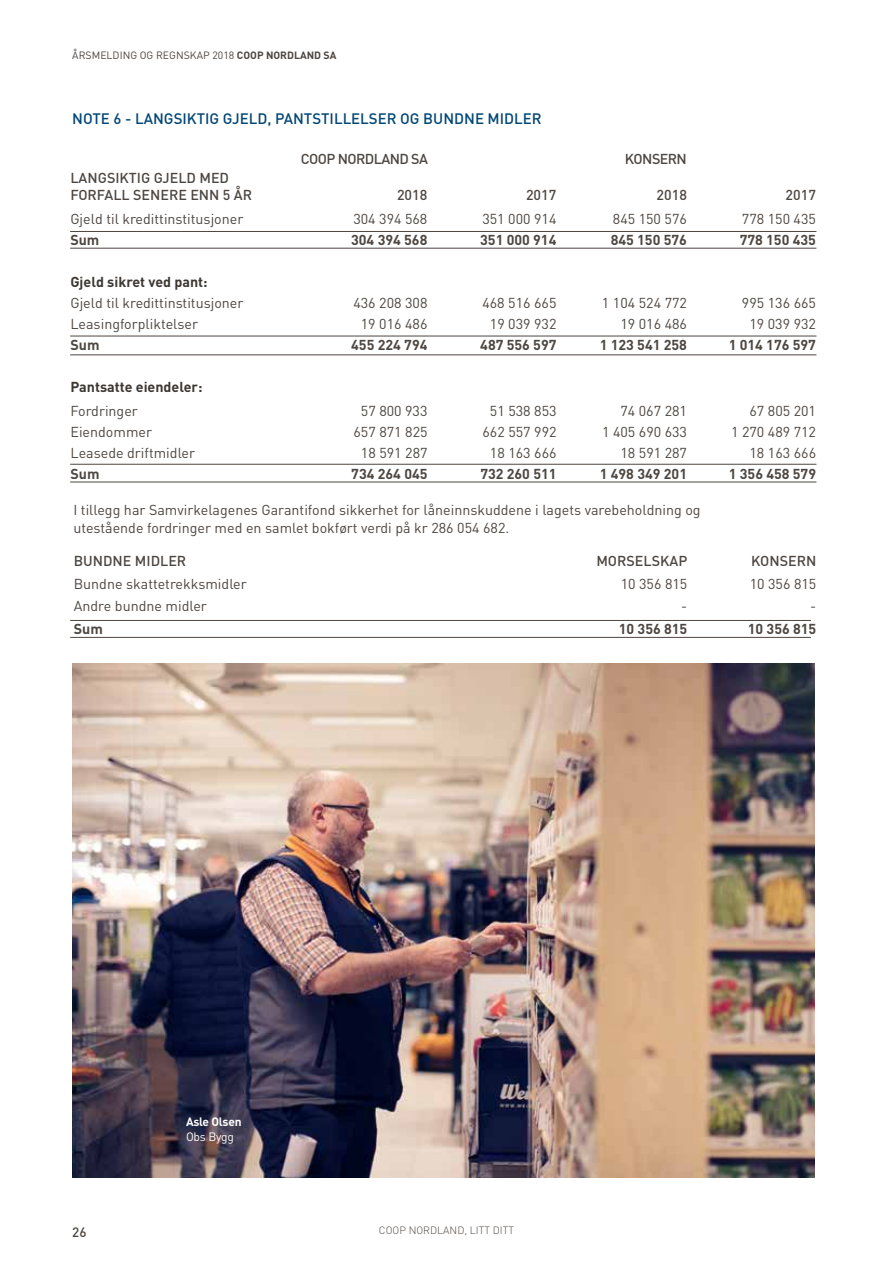
<style>
.page{position:relative;width:893px;height:1263px;background:#fff}
.page>*{position:absolute;margin:0;border:0;box-sizing:border-box;transform-origin:0 0}
.t1{font:500 15px "DIN";color:#004776}
.t2{font:14.25px/18px "DIN";color:#4d4641}
.t3{font:700 14.25px "DIN";color:#4d4641}
.t4{font:500 14.25px/16.5px "DIN";color:#4d4641}
.t5{font:700 14.25px "DIN";color:#3d3732}
.t6{font:500 14.25px "DIN";letter-spacing:-.04em;color:#4d4641}
.t7{font:500 13.5px "DIN";color:#4d4641}
.t8{font:700 12px "DIN";letter-spacing:-.02em;color:#fff}
.t9{font:12px "DIN";letter-spacing:-.02em;color:#fff}
.t10{font:10.5px "DIN";color:#4d4641}
.t11{font:300 10.5px "DIN";color:#4d4641}
.s1{font-weight:700}
</style>
<div class="page">
<hr style="left:70px;top:231px;width:746px;height:1px;background:#4d4641">
<hr style="left:70px;top:248px;width:746px;height:1px;background:#4d4641">
<hr style="left:70px;top:336px;width:746px;height:1px;background:#4d4641">
<hr style="left:70px;top:355px;width:746px;height:1px;background:#4d4641">
<hr style="left:70px;top:464px;width:746px;height:1px;background:#4d4641">
<hr style="left:70px;top:482px;width:746px;height:1px;background:#4d4641">
<hr style="left:70px;top:620px;width:741px;height:1px;background:#4d4641">
<hr style="left:70px;top:637px;width:741px;height:1px;background:#4d4641">
<img style="left:72px;top:663px;width:743px;height:514px">
<p class="t10" style="left:72px;top:48px;width:266px">ÅRSMELDING OG REGNSKAP 2018 <span class="s1">COOP NORDLAND SA</span></p>
<p class="t1" style="left:72px;top:109px;width:471px">NOTE 6 - LANGSIKTIG GJELD, PANTSTILLELSER OG BUNDNE MIDLER</p>
<p class="t6" style="left:301px;top:149px;width:129px">COOP NORDLAND SA</p>
<p class="t6" style="left:625px;top:149px;width:63px">KONSERN</p>
<p class="t4" style="left:70px;top:169px;width:183px">LANGSIKTIG GJELD MED<br>FORFALL SENERE ENN 5 ÅR</p>
<p class="t4" style="left:397px;top:186px;width:32px">2018</p>
<p class="t4" style="left:526px;top:186px;width:32px">2017</p>
<p class="t4" style="left:657px;top:186px;width:32px">2018</p>
<p class="t4" style="left:786px;top:186px;width:32px">2017</p>
<p class="t2" style="left:70px;top:209px;width:175px">Gjeld til kredittinstitusjoner</p>
<p class="t2" style="left:353px;top:209px;width:76px">304 394 568</p>
<p class="t2" style="left:482px;top:209px;width:76px">351 000 914</p>
<p class="t2" style="left:613px;top:209px;width:76px">845 150 576</p>
<p class="t2" style="left:742px;top:209px;width:76px">778 150 435</p>
<p class="t3" style="left:70px;top:230px;width:31px">Sum</p>
<p class="t3" style="left:351px;top:230px;width:78px">304 394 568</p>
<p class="t3" style="left:480px;top:230px;width:78px">351 000 914</p>
<p class="t3" style="left:611px;top:230px;width:78px">845 150 576</p>
<p class="t3" style="left:740px;top:230px;width:78px">778 150 435</p>
<p class="t5" style="left:70px;top:272px;width:139px">Gjeld sikret ved pant:</p>
<p class="t2" style="left:70px;top:293px;width:175px">Gjeld til kredittinstitusjoner</p>
<p class="t2" style="left:353px;top:293px;width:76px">436 208 308</p>
<p class="t2" style="left:482px;top:293px;width:76px">468 516 665</p>
<p class="t2" style="left:602px;top:293px;width:87px">1 104 524 772</p>
<p class="t2" style="left:742px;top:293px;width:76px">995 136 665</p>
<p class="t2" style="left:70px;top:314px;width:129px">Leasingforpliktelser</p>
<p class="t2" style="left:361px;top:314px;width:68px">19 016 486</p>
<p class="t2" style="left:490px;top:314px;width:68px">19 039 932</p>
<p class="t2" style="left:620px;top:314px;width:68px">19 016 486</p>
<p class="t2" style="left:749px;top:314px;width:68px">19 039 932</p>
<p class="t3" style="left:70px;top:335px;width:31px">Sum</p>
<p class="t3" style="left:351px;top:335px;width:78px">455 224 794</p>
<p class="t3" style="left:480px;top:335px;width:78px">487 556 597</p>
<p class="t3" style="left:600px;top:335px;width:89px">1 123 541 258</p>
<p class="t3" style="left:729px;top:335px;width:89px">1 014 176 597</p>
<p class="t5" style="left:70px;top:377px;width:133px">Pantsatte eiendeler:</p>
<p class="t2" style="left:70px;top:401px;width:69px">Fordringer</p>
<p class="t2" style="left:361px;top:401px;width:68px">57 800 933</p>
<p class="t2" style="left:490px;top:401px;width:68px">51 538 853</p>
<p class="t2" style="left:620px;top:401px;width:68px">74 067 281</p>
<p class="t2" style="left:749px;top:401px;width:68px">67 805 201</p>
<p class="t2" style="left:71px;top:422px;width:83px">Eiendommer</p>
<p class="t2" style="left:353px;top:422px;width:76px">657 871 825</p>
<p class="t2" style="left:482px;top:422px;width:76px">662 557 992</p>
<p class="t2" style="left:602px;top:422px;width:87px">1 405 690 633</p>
<p class="t2" style="left:731px;top:422px;width:87px">1 270 489 712</p>
<p class="t2" style="left:71px;top:443px;width:126px">Leasede driftmidler</p>
<p class="t2" style="left:361px;top:443px;width:68px">18 591 287</p>
<p class="t2" style="left:490px;top:443px;width:68px">18 163 666</p>
<p class="t2" style="left:620px;top:443px;width:68px">18 591 287</p>
<p class="t2" style="left:749px;top:443px;width:68px">18 163 666</p>
<p class="t3" style="left:71px;top:464px;width:31px">Sum</p>
<p class="t3" style="left:351px;top:464px;width:78px">734 264 045</p>
<p class="t3" style="left:480px;top:464px;width:78px">732 260 511</p>
<p class="t3" style="left:600px;top:464px;width:89px">1 498 349 201</p>
<p class="t3" style="left:729px;top:464px;width:89px">1 356 458 579</p>
<p class="t2" style="left:73px;top:501px;width:629px">I tillegg har Samvirkelagenes Garantifond sikkerhet for låneinnskuddene i lagets varebeholdning og utestående fordringer med en samlet bokført verdi på kr 286 054 682.</p>
<p class="t4" style="left:74px;top:552px;width:114px">BUNDNE MIDLER</p>
<p class="t4" style="left:596px;top:552px;width:92px">MORSELSKAP</p>
<p class="t4" style="left:751px;top:552px;width:67px">KONSERN</p>
<p class="t2" style="left:74px;top:574px;width:174px">Bundne skattetrekksmidler</p>
<p class="t2" style="left:621px;top:574px;width:68px">10 356 815</p>
<p class="t2" style="left:750px;top:574px;width:68px">10 356 815</p>
<p class="t2" style="left:74px;top:597px;width:135px">Andre bundne midler</p>
<p class="t2" style="left:681px;top:597px;width:8px">-</p>
<p class="t2" style="left:810px;top:597px;width:8px">-</p>
<p class="t3" style="left:74px;top:619px;width:31px">Sum</p>
<p class="t3" style="left:619px;top:619px;width:70px">10 356 815</p>
<p class="t3" style="left:748px;top:619px;width:70px">10 356 815</p>
<p class="t8" style="left:186px;top:1114px;width:57px">Asle Olsen</p>
<p class="t9" style="left:186px;top:1129px;width:50px">Obs Bygg</p>
<p class="t7" style="left:72px;top:1223px;width:16px">26</p>
<p class="t11" style="left:379px;top:1224px;width:137px">COOP NORDLAND, LITT DITT</p>
</div>
